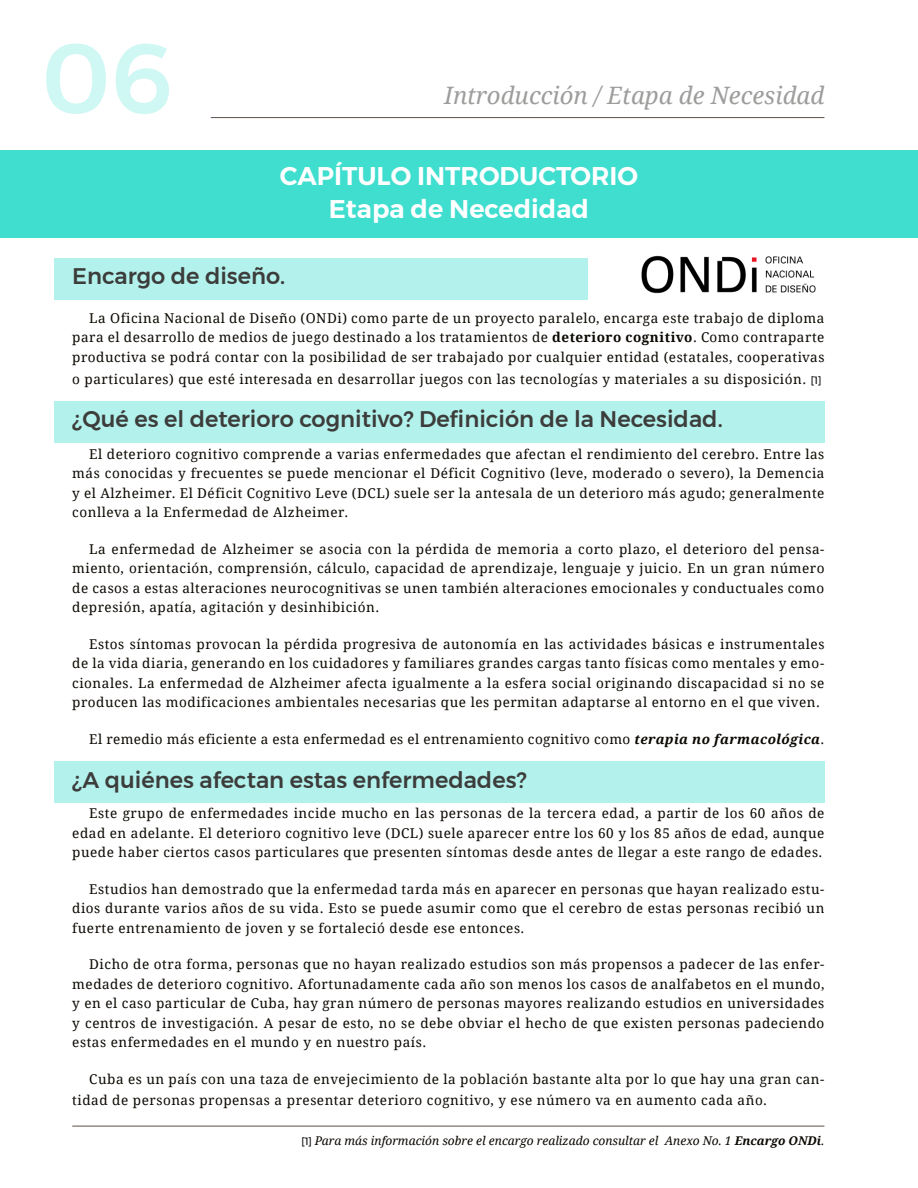
<style>
.page{position:relative;width:918px;height:1188px;background:#fff}
.page>*{position:absolute;margin:0;border:0;box-sizing:border-box;transform-origin:0 0}
.t1{font:500 99px "Montserrat";color:#cff7f3}
.t2{font:600 25.5px/33px "Montserrat";color:#fff;text-align:center}
.t3{font:italic 24px "Droid Serif";color:#9d9d9c}
.t4{font:500 22.5px "Montserrat";color:#3c3c3b}
.t5{font:13.5px/19.5px "Droid Serif";letter-spacing:.04em;color:#0b0700;text-align:justify}
.t6{font:italic 12px "Droid Serif";color:#0b0700}
.s1{font-weight:700}
.s2{font-family:"Montserrat";font-size:10.5px;color:#000}
.s3{font-weight:700;font-style:italic}
.s4{font-family:"Montserrat";font-style:normal;font-size:10.5px;color:#000}
</style>
<div class="page">
<hr style="left:211px;top:117px;width:613px;height:1px;background:#5d514d">
<div style="left:54px;top:258px;width:534px;height:42px;background:#b3f2ec"></div>
<div style="left:54px;top:402px;width:770px;height:41px;background:#b3f2ec"></div>
<div style="left:54px;top:761px;width:770px;height:42px;background:#b3f2ec"></div>
<div style="left:0;top:150px;width:918px;height:88px;background:#40decf"></div>
<hr style="left:72px;top:1126px;width:752px;height:1px;background:#5d514d">
<img style="left:641px;top:255px;width:175px;height:39px">
<h1 class="t1" style="left:41px;top:1px;width:134px">06</h1>
<h3 class="t3" style="left:444px;top:80px;width:382px">Introducción / Etapa de Necesidad</h3>
<h2 class="t2" style="left:280px;top:159px;width:360px">CAPÍTULO INTRODUCTORIO<br>Etapa de Necedidad</h2>
<h3 class="t4" style="left:72px;top:258px;width:215px">Encargo de diseño.</h3>
<p class="t5" style="left:72px;top:308px;width:754px;text-indent:17px">La Oficina Nacional de Diseño (ONDi) como parte de un proyecto paralelo, encarga este trabajo de diploma para el desarrollo de medios de juego destinado a los tratamientos de <span class="s1">deterioro cognitivo</span>. Como contraparte productiva se podrá contar con la posibilidad de ser trabajado por cualquier entidad (estatales, cooperativas</p>
<p class="t5" style="left:72px;top:370px;width:751px">o particulares) que esté interesada en desarrollar juegos con las tecnologías y materiales a su disposición. <span class="s2">[1]</span></p>
<h3 class="t4" style="left:72px;top:401px;width:652px">¿Qué es el deterioro cognitivo? Definición de la Necesidad.</h3>
<p class="t5" style="left:72px;top:444px;width:754px;text-indent:17px">El deterioro cognitivo comprende a varias enfermedades que afectan el rendimiento del cerebro. Entre las más conocidas y frecuentes se puede mencionar el Déficit Cognitivo (leve, moderado o severo), la Demencia y el Alzheimer. El Déficit Cognitivo Leve (DCL) suele ser la antesala de un deterioro más agudo; generalmente conlleva a la Enfermedad de Alzheimer.</p>
<p class="t5" style="left:72px;top:539px;width:754px;text-indent:17px">La enfermedad de Alzheimer se asocia con la pérdida de memoria a corto plazo, el deterioro del pensa&shy;miento, orientación, comprensión, cálculo, capacidad de aprendizaje, lenguaje y juicio. En un gran número de casos a estas alteraciones neurocognitivas se unen también alteraciones emocionales y conductuales como depresión, apatía, agitación y desinhibición.</p>
<p class="t5" style="left:72px;top:634px;width:754px;text-indent:17px">Estos síntomas provocan la pérdida progresiva de autonomía en las actividades básicas e instrumentales de la vida diaria, generando en los cuidadores y familiares grandes cargas tanto físicas como mentales y emo&shy;cionales. La enfermedad de Alzheimer afecta igualmente a la esfera social originando discapacidad si no se producen las modificaciones ambientales necesarias que les permitan adaptarse al entorno en el que viven.</p>
<p class="t5" style="left:89px;top:729px;width:737px">El remedio más eficiente a esta enfermedad es el entrenamiento cognitivo como <span class="s3">terapia no farmacológica</span>.</p>
<h3 class="t4" style="left:72px;top:762px;width:456px">¿A quiénes afectan estas enfermedades?</h3>
<p class="t5" style="left:72px;top:804px;width:754px;text-indent:17px">Este grupo de enfermedades incide mucho en las personas de la tercera edad, a partir de los 60 años de edad en adelante. El deterioro cognitivo leve (DCL) suele aparecer entre los 60 y los 85 años de edad, aunque puede haber ciertos casos particulares que presenten síntomas desde antes de llegar a este rango de edades.</p>
<p class="t5" style="left:72px;top:879px;width:754px;text-indent:17px">Estudios han demostrado que la enfermedad tarda más en aparecer en personas que hayan realizado estu&shy;dios durante varios años de su vida. Esto se puede asumir como que el cerebro de estas personas recibió un fuerte entrenamiento de joven y se fortaleció desde ese entonces.</p>
<p class="t5" style="left:72px;top:955px;width:754px;text-indent:17px">Dicho de otra forma, personas que no hayan realizado estudios son más propensos a padecer de las enfer&shy;medades de deterioro cognitivo. Afortunadamente cada año son menos los casos de analfabetos en el mundo, y en el caso particular de Cuba, hay gran número de personas mayores realizando estudios en universidades y centros de investigación. A pesar de esto, no se debe obviar el hecho de que existen personas padeciendo estas enfermedades en el mundo y en nuestro país.</p>
<p class="t5" style="left:72px;top:1068px;width:754px;line-height:21px;text-indent:17px">Cuba es un país con una taza de envejecimiento de la población bastante alta por lo que hay una gran can&shy;tidad de personas propensas a presentar deterioro cognitivo, y ese número va en aumento cada año.</p>
<p class="t6" style="left:301px;top:1133px;width:525px"><span class="s4">[1]</span> Para más información sobre el encargo realizado consultar el Anexo No. 1 <span class="s1">Encargo ONDi</span>.</p>
</div>
